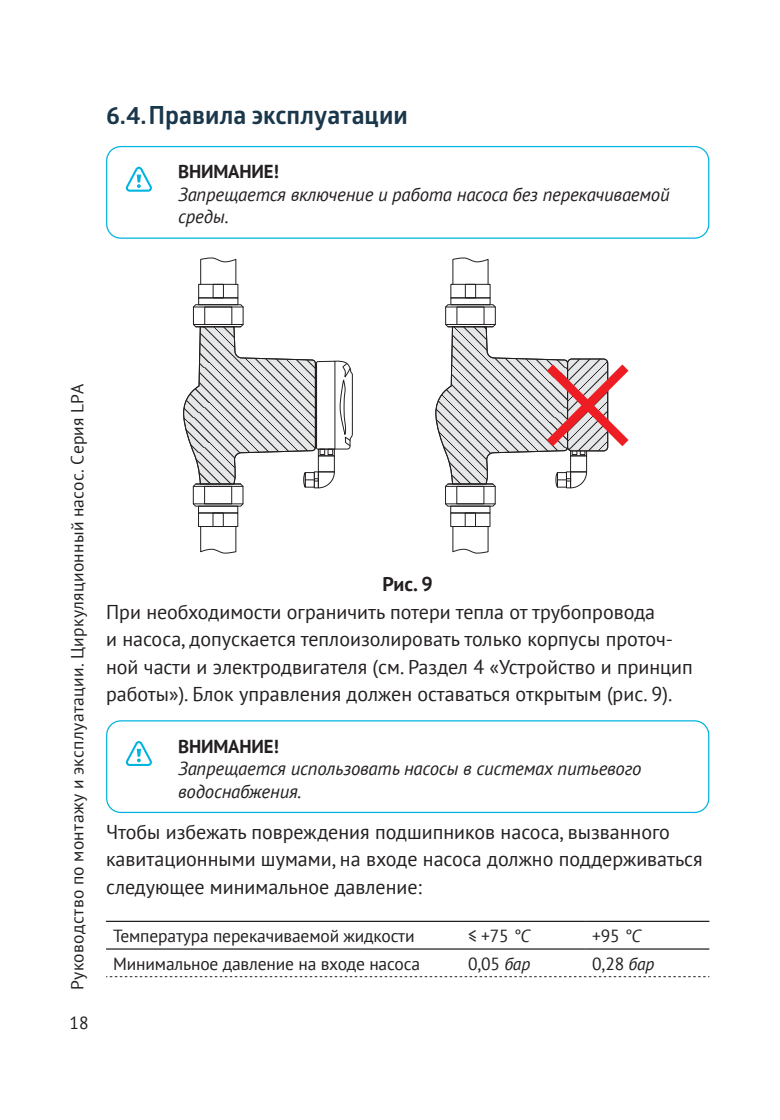
<style>
.page{position:relative;width:780px;height:1120px;background:#fff}
.page>*{position:absolute;margin:0;border:0;box-sizing:border-box;transform-origin:0 0}
.t1{font:700 25px "Glober";color:#1a374b}
.t2{font:20px/27.5px "PT Sans";color:#231f20}
.t3{font:700 20px "PT Sans";color:#231f20}
.t4{font:italic 18.75px/22.5px "PT Sans";letter-spacing:-.01em;color:#231f20}
.t5{font:700 18.75px "PT Sans";letter-spacing:-.01em;color:#231f20}
.t6{font:17.5px "PT Sans";letter-spacing:-.01em;color:#231f20}
.t7{font:17.5px "PT Sans";letter-spacing:.02em;color:#231f20}
.s1{font-style:italic}
</style>
<div class="page">
<svg style="left:106px;top:976px;width:603px;height:1px"></svg>
<hr style="left:106px;top:920px;width:355px;height:2px;background:#231f20">
<hr style="left:461px;top:920px;width:124px;height:2px;background:#231f20">
<hr style="left:585px;top:920px;width:124px;height:2px;background:#231f20">
<hr style="left:106px;top:948px;width:355px;height:1px;background:#231f20">
<hr style="left:461px;top:948px;width:124px;height:1px;background:#231f20">
<hr style="left:585px;top:948px;width:124px;height:1px;background:#231f20">
<div style="left:106px;top:146px;width:603px;height:93px;border:1px solid #00b4e0;border-radius:14px"></div>
<svg style="left:126px;top:167px;width:26px;height:25px"></svg>
<div style="left:106px;top:720px;width:603px;height:93px;border:1px solid #00b4e0;border-radius:14px"></div>
<svg style="left:126px;top:741px;width:26px;height:25px"></svg>
<div style="left:198px;top:297px;width:40px;height:8px;border:1px solid #231f20"></div>
<div style="left:198px;top:284px;width:40px;height:14px;border:1px solid #231f20"></div>
<div style="left:213px;top:284px;width:11px;height:14px;border:1px solid #231f20"></div>
<div style="left:198px;top:512px;width:40px;height:15px;border:1px solid #231f20"></div>
<div style="left:212px;top:512px;width:12px;height:15px;border:1px solid #231f20"></div>
<svg style="left:200px;top:257px;width:37px;height:28px"></svg>
<svg style="left:200px;top:526px;width:37px;height:28px"></svg>
<svg style="left:183px;top:304px;width:170px;height:203px"></svg>
<div style="left:450px;top:284px;width:40px;height:14px;border:1px solid #231f20"></div>
<div style="left:465px;top:284px;width:11px;height:14px;border:1px solid #231f20"></div>
<div style="left:450px;top:512px;width:40px;height:15px;border:1px solid #231f20"></div>
<div style="left:464px;top:512px;width:12px;height:15px;border:1px solid #231f20"></div>
<svg style="left:452px;top:257px;width:37px;height:28px"></svg>
<svg style="left:452px;top:526px;width:37px;height:28px"></svg>
<svg style="left:435px;top:304px;width:194px;height:203px"></svg>
<p class="t1" style="left:106px;top:97px;width:303px">6.4.Правила эксплуатации</p>
<p class="t5" style="left:178px;top:159px;width:102px">ВНИМАНИЕ!</p>
<p class="t4" style="left:178px;top:183px;width:493px">Запрещается включение и работа насоса без перекачиваемой среды.</p>
<p class="t7" style="left:66px;top:990px;width:608px;rotate:-90deg">Руководство по монтажу и эксплуатации. Циркуляционный насос. Серия LPA</p>
<p class="t6" style="left:70px;top:1011px;width:21px">18</p>
<p class="t3" style="left:382px;top:571px;width:52px">Рис. 9</p>
<p class="t2" style="left:106px;top:597px;width:588px">При необходимости ограничить потери тепла от трубопровода<br>и насоса, допускается теплоизолировать только корпусы проточ&shy;ной части и электродвигателя (см. Раздел 4 «Устройство и принцип работы»). Блок управления должен оставаться открытым (рис. 9).</p>
<p class="t5" style="left:178px;top:733px;width:102px">ВНИМАНИЕ!</p>
<p class="t4" style="left:178px;top:757px;width:465px">Запрещается использовать насосы в системах питьевого водоснабжения.</p>
<p class="t2" style="left:106px;top:817px;width:598px">Чтобы избежать повреждения подшипников насоса, вызванного кавитационными шумами, на входе насоса должно поддерживаться следующее минимальное давление:</p>
<p class="t6" style="left:113px;top:924px;width:303px">Температура перекачиваемой жидкости</p>
<p class="t6" style="left:468px;top:924px;width:63px">≤ +75 <span class="s1">°С</span></p>
<p class="t6" style="left:592px;top:924px;width:50px">+95 <span class="s1">°С</span></p>
<p class="t6" style="left:113px;top:952px;width:308px">Минимальное давление на входе насоса</p>
<p class="t6" style="left:468px;top:952px;width:64px">0,05 <span class="s1">бар</span></p>
<p class="t6" style="left:592px;top:952px;width:64px">0,28 <span class="s1">бар</span></p>
</div>
